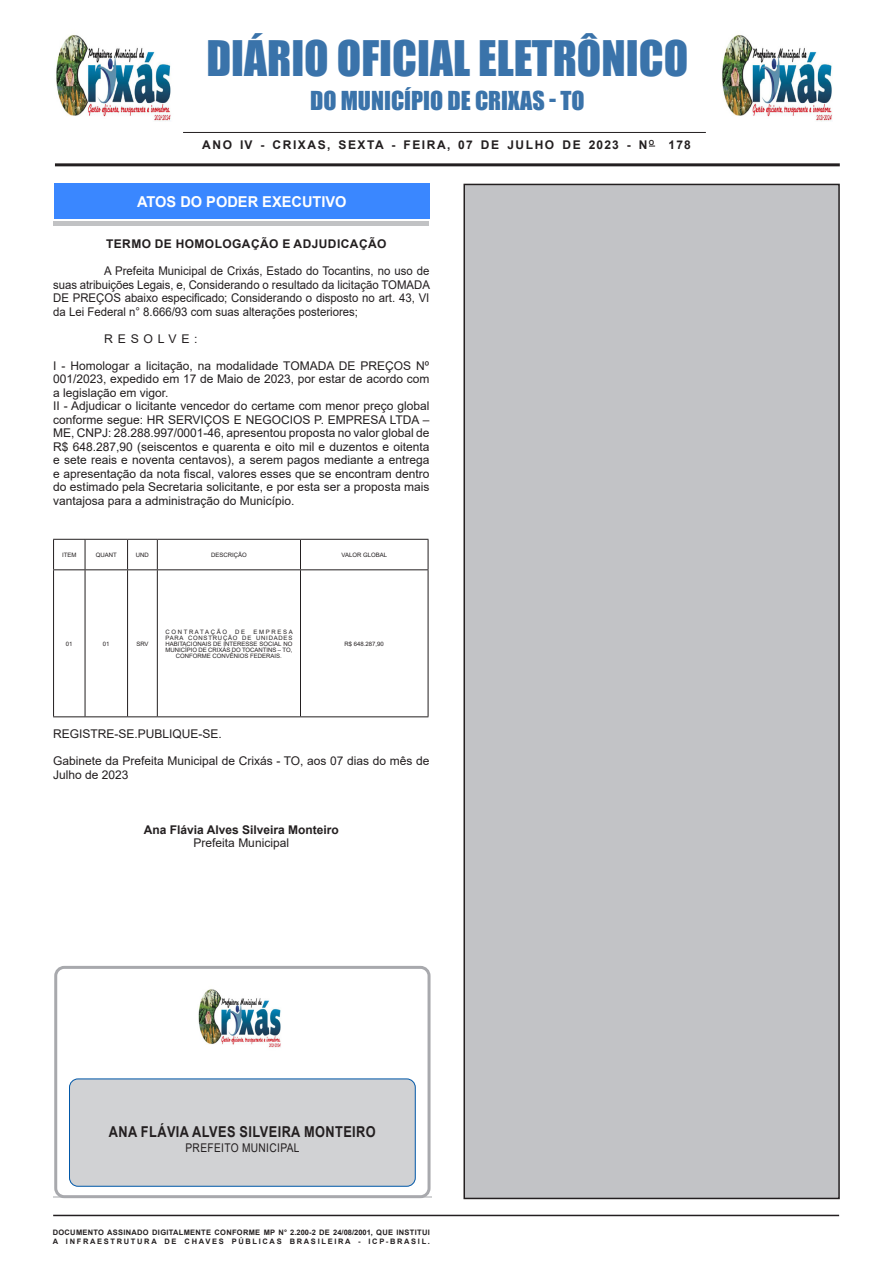
<style>
.page{position:relative;width:893px;height:1263px;background:#fff}
.page>*{position:absolute;margin:0;border:0;box-sizing:border-box;transform-origin:0 0}
.t1{font:45px "Impact";color:#3a73aa}
.t2{font:24px "Impact";color:#3a73aa}
.t3{font:700 15px "Arial";letter-spacing:.035em;color:#231f20;scale:.85 1}
.Chancela{font:700 15px "Arial";color:#fff}
.SEM_PARAGRAFO{font:12px/13.5px "Arial";color:#231f20;text-align:justify}
.CORPO_DE_TEXTO{font:12px/13.5px "Arial";color:#231f20;text-align:justify;scale:.95 1}
.NOME{font:700 12px "Arial";letter-spacing:.13em;color:#231f20}
.TITULOS{font:700 12px "Arial";letter-spacing:.035em;color:#231f20}
.NOME-2{font:700 12px "Arial";color:#231f20}
.SEM_PARAGRAFO-2{font:12px "Arial";letter-spacing:.035em;color:#231f20;scale:.85 1}
.CARGO{font:12px "Arial";color:#231f20}
.CORPO_DE_TEXTO-2{font:12px "Arial";letter-spacing:.385em;color:#231f20}
.t4{font:700 7.5px "Arial";letter-spacing:.04em;color:#231f20}
.t5{font:700 7.5px "Arial";letter-spacing:.225em;color:#231f20}
.SEM_PARAGRAFO-3{font:6px "Arial";color:#231f20}
.SEM_PARAGRAFO-4{font:6px "Arial";letter-spacing:.125em;color:#231f20}
.SEM_PARAGRAFO-5{font:6px "Arial";letter-spacing:.275em;color:#231f20}
</style>
<div class="page">
<hr style="left:53px;top:1215px;width:786px;height:1px;background:#231f20">
<hr style="left:55px;top:163px;width:785px;height:3px;background:#231f20">
<hr style="left:183px;top:132px;width:523px;height:1px;background:#231f20">
<hr style="left:53px;top:1197px;width:379px;height:1px;background:#d1d2d4">
<div style="left:54px;top:966px;width:377px;height:232px;border:3px solid #a8a9ad;border-radius:9px"></div>
<div style="left:70px;top:1079px;width:345px;height:107px;background:#d1d2d4;border-radius:9px"></div>
<div style="left:69px;top:1079px;width:346px;height:107px;border:1px solid #0057a8;border-radius:9px"></div>
<img style="left:198px;top:989px;width:83px;height:59px">
<img style="left:722px;top:35px;width:110px;height:87px">
<img style="left:56px;top:35px;width:115px;height:87px">
<div style="left:53px;top:189px;width:375px;height:37px;background:#c1c2c4"></div>
<div style="left:53px;top:186px;width:375px;height:35px;background:#fff"></div>
<div style="left:54px;top:184px;width:375px;height:35px;background:#3a87ff"></div>
<div style="left:464px;top:184px;width:375px;height:1014px;background:#c2c3c6"></div>
<div style="left:463px;top:184px;width:377px;height:1015px;border:2px solid #231f20"></div>
<hr style="left:53px;top:539px;width:32px;height:1px;background:#231f20">
<svg style="left:53px;top:540px;width:1px;height:29px"></svg>
<hr style="left:85px;top:539px;width:43px;height:1px;background:#231f20">
<svg style="left:85px;top:540px;width:1px;height:29px"></svg>
<hr style="left:157px;top:539px;width:143px;height:1px;background:#231f20">
<hr style="left:300px;top:539px;width:128px;height:1px;background:#231f20">
<svg style="left:300px;top:540px;width:1px;height:29px"></svg>
<svg style="left:428px;top:540px;width:1px;height:29px"></svg>
<hr style="left:53px;top:569px;width:32px;height:1px;background:#231f20">
<hr style="left:53px;top:570px;width:1px;height:146px;background:#231f20">
<hr style="left:85px;top:569px;width:43px;height:1px;background:#231f20">
<hr style="left:85px;top:570px;width:1px;height:146px;background:#231f20">
<svg style="left:127px;top:539px;width:31px;height:31px"></svg>
<hr style="left:127px;top:570px;width:1px;height:146px;background:#231f20">
<hr style="left:157px;top:569px;width:143px;height:1px;background:#231f20">
<hr style="left:157px;top:570px;width:1px;height:146px;background:#231f20">
<hr style="left:300px;top:569px;width:128px;height:1px;background:#231f20">
<hr style="left:300px;top:570px;width:1px;height:146px;background:#231f20">
<hr style="left:428px;top:570px;width:1px;height:146px;background:#231f20">
<hr style="left:53px;top:716px;width:32px;height:1px;background:#231f20">
<hr style="left:85px;top:716px;width:43px;height:1px;background:#231f20">
<svg style="left:128px;top:716px;width:29px;height:1px"></svg>
<hr style="left:157px;top:716px;width:143px;height:1px;background:#231f20">
<hr style="left:300px;top:716px;width:128px;height:1px;background:#231f20">
<p class="t1" style="left:206px;top:23px;width:483px">DIÁRIO OFICIAL ELETRÔNICO</p>
<p class="t2" style="left:310px;top:82px;width:276px">DO MUNICÍPIO DE CRIXAS - TO</p>
<p class="NOME" style="left:202px;top:137px;width:490px">ANO IV - CRIXAS, SEXTA - FEIRA, 07 DE JULHO DE 2023 - N<sup>O</sup> 178</p>
<p class="Chancela" style="left:137px;top:191px;width:211px">ATOS DO PODER EXECUTIVO</p>
<p class="TITULOS" style="left:106px;top:235px;width:282px">TERMO DE HOMOLOGAÇÃO E ADJUDICAÇÃO</p>
<p class="CORPO_DE_TEXTO" style="left:53px;top:264px;width:398px;text-indent:51px">A Prefeita Municipal de Crixás, Estado do Tocantins, no uso de suas atribuições Legais, e, Considerando o resultado da licitação TOMADA DE PREÇOS abaixo especificado; Considerando o disposto no art. 43, VI da Lei Federal n° 8.666/93 com suas alterações posteriores;</p>
<p class="CORPO_DE_TEXTO-2" style="left:104px;top:330px;width:95px">RESOLVE:</p>
<p class="SEM_PARAGRAFO" style="left:53px;top:359px;width:378px">I - Homologar a licitação, na modalidade TOMADA DE PREÇOS Nº 001/2023, expedido em 17 de Maio de 2023, por estar de acordo com a legislação em vigor.</p>
<p class="SEM_PARAGRAFO" style="left:53px;top:399px;width:378px">II - Adjudicar o licitante vencedor do certame com menor preço global conforme segue: HR SERVIÇOS E NEGOCIOS P. EMPRESA LTDA – ME, CNPJ: 28.288.997/0001-46, apresentou proposta no valor global de R$ 648.287,90 (seiscentos e quarenta e oito mil e duzentos e oitenta e sete reais e noventa centavos), a serem pagos mediante a entrega e apresentação da nota fiscal, valores esses que se encontram dentro do estimado pela Secretaria solicitante, e por esta ser a proposta mais vantajosa para a administração do Município.</p>
<p class="SEM_PARAGRAFO-3" style="left:62px;top:550px;width:16px">ITEM</p>
<p class="SEM_PARAGRAFO-3" style="left:96px;top:550px;width:22px">QUANT</p>
<p class="SEM_PARAGRAFO-3" style="left:136px;top:550px;width:14px">UND</p>
<p class="SEM_PARAGRAFO-3" style="left:211px;top:550px;width:37px">DESCRIÇÃO</p>
<p class="SEM_PARAGRAFO-3" style="left:342px;top:550px;width:47px">VALOR GLOBAL</p>
<p class="SEM_PARAGRAFO-3" style="left:66px;top:639px;width:8px">01</p>
<p class="SEM_PARAGRAFO-3" style="left:103px;top:639px;width:8px">01</p>
<p class="SEM_PARAGRAFO-3" style="left:136px;top:639px;width:14px">SRV</p>
<p class="SEM_PARAGRAFO-5" style="left:165px;top:627px;width:63px">CONTRATAÇÃO</p>
<p class="SEM_PARAGRAFO-3" style="left:235px;top:627px;width:11px">D E</p>
<p class="SEM_PARAGRAFO-5" style="left:253px;top:627px;width:41px">EMPRESA</p>
<p class="SEM_PARAGRAFO-4" style="left:165px;top:633px;width:128px">PARA CONSTRUÇÃO DE UNIDADES</p>
<p class="SEM_PARAGRAFO-3" style="left:165px;top:639px;width:128px">HABITACIONAIS DE INTERESSE SOCIAL NO</p>
<p class="SEM_PARAGRAFO-3" style="left:165px;top:645px;width:128px">MUNICÍPIO DE CRIXÁS DO TOCANTINS – TO,</p>
<p class="SEM_PARAGRAFO-3" style="left:176px;top:651px;width:108px">CONFORME CONVÊNIOS FEDERAIS.</p>
<p class="SEM_PARAGRAFO-3" style="left:345px;top:639px;width:41px">R$ 648.287,90</p>
<p class="SEM_PARAGRAFO" style="left:53px;top:727px;width:170px">REGISTRE-SE.PUBLIQUE-SE.</p>
<p class="SEM_PARAGRAFO" style="left:53px;top:754px;width:378px">Gabinete da Prefeita Municipal de Crixás - TO, aos 07 dias do mês de<br>Julho de 2023</p>
<p class="NOME-2" style="left:144px;top:821px;width:196px">Ana Flávia Alves Silveira Monteiro</p>
<p class="CARGO" style="left:194px;top:835px;width:97px">Prefeita Municipal</p>
<p class="t3" style="left:109px;top:1121px;width:316px">ANA FLÁVIA ALVES SILVEIRA MONTEIRO</p>
<p class="SEM_PARAGRAFO-2" style="left:185px;top:1139px;width:136px">PREFEITO MUNICIPAL</p>
<p class="t4" style="left:53px;top:1227px;width:379px">DOCUMENTO ASSINADO DIGITALMENTE CONFORME MP N° 2.200-2 DE 24/08/2001, QUE INSTITUI</p>
<p class="t5" style="left:53px;top:1236px;width:379px">A INFRAESTRUTURA DE CHAVES PÚBLICAS BRASILEIRA - ICP-BRASIL.</p>
</div>
